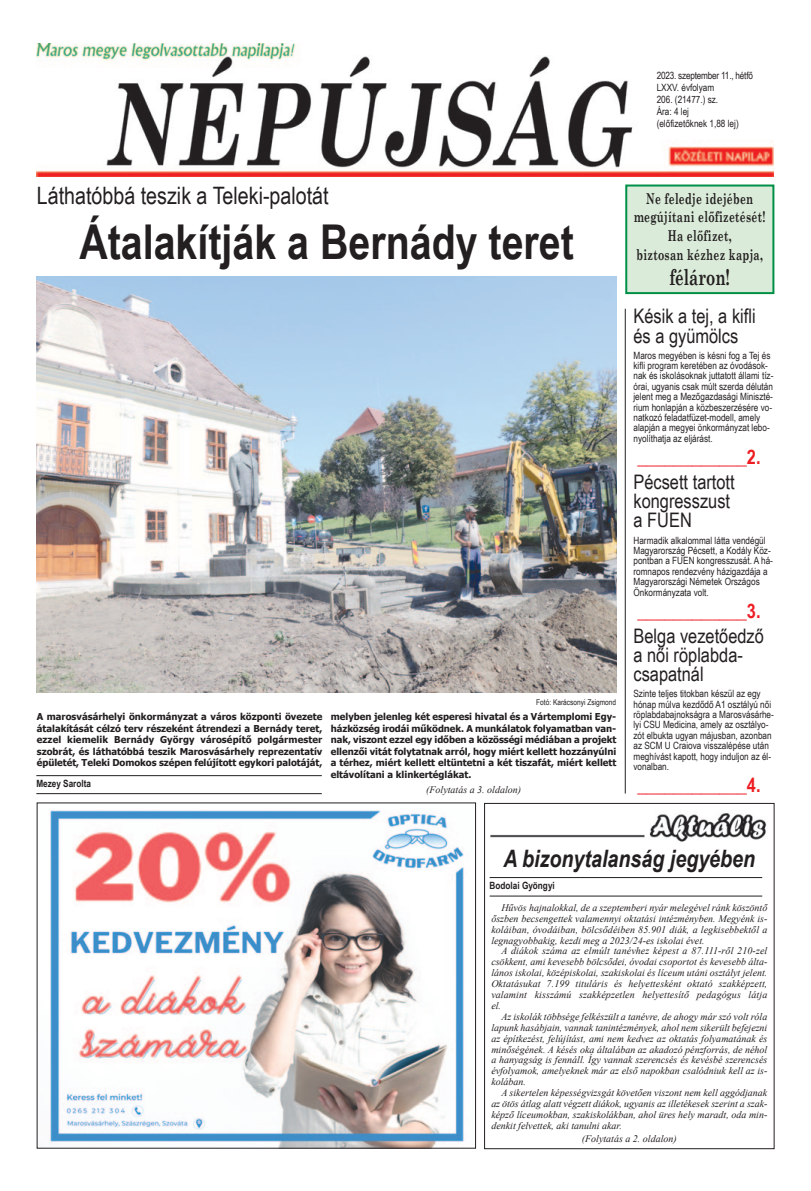
<style>
.page{position:relative;width:811px;height:1191px;background:#fff}
.page>*{position:absolute;margin:0;border:0;box-sizing:border-box;transform-origin:0 0}
.t1{font:700 48px "Arial Narrow";color:#231f20}
.t2{font:24px "Arial Narrow";color:#231f20}
.t3{font:italic 700 24px "Arial Narrow";color:#231f20}
.t4{font:700 22px "Century Schoolbook";color:#231f20;scale:.68 1}
.t5{font:20px/19.3px "Arial Narrow";color:#231f20}
.t6{font:700 20px "Arial Narrow";color:#ee1d23}
.t7{font:700 15px "Century Schoolbook";letter-spacing:.03em;color:#231f20;scale:.68 1}
.t8{font:italic 10px/10.9px "Times New Roman";color:#231f20;text-align:justify}
.t9{font:10px/10.4px "Arial Narrow";color:#231f20}
.t10{font:700 10px "Arial Narrow";color:#231f20}
.t11{font:10px "Arial Narrow";letter-spacing:-.02em;color:#231f20}
.t12{font:700 9.5px/11.5px "Tahoma";color:#231f20;text-align:justify}
.t13{font:8px "Arial Narrow";color:#231f20}
</style>
<div class="page">
<div style="left:484px;top:803px;width:290px;height:346px;border:1px solid #231f20"></div>
<img style="left:37px;top:44px;width:737px;height:133px">
<hr style="left:489px;top:896px;width:273px;height:1px;background:#231f20">
<hr style="left:489px;top:877px;width:273px;height:1px;background:#231f20">
<img style="left:36px;top:277px;width:580px;height:415px">
<img style="left:490px;top:813px;width:277px;height:29px">
<hr style="left:625px;top:309px;width:1px;height:484px;background:#231f20">
<hr style="left:36px;top:793px;width:286px;height:1px;background:#231f20">
<hr style="left:36px;top:775px;width:286px;height:1px;background:#231f20">
<div style="left:627px;top:186px;width:145px;height:106px;background:#daecd9"></div>
<div style="left:625px;top:184px;width:149px;height:110px;border:2px solid #008f46"></div>
<img style="left:50px;top:810px;width:414px;height:336px">
<p class="t11" style="left:656px;top:69px;width:98px">2023. szeptember 11., hétfő</p>
<p class="t9" style="left:656px;top:82px;width:59px">LXXV. évfolyam</p>
<p class="t9" style="left:656px;top:94px;width:63px">206. (21477.) sz.</p>
<p class="t9" style="left:656px;top:106px;width:34px">Ára: 4 lej</p>
<p class="t9" style="left:656px;top:118px;width:84px">(előfizetőknek 1,88 lej)</p>
<p class="t2" style="left:37px;top:181px;width:293px">Láthatóbbá teszik a Teleki-palotát</p>
<p class="t1" style="left:79px;top:214px;width:496px">Átalakítják a Bernády teret</p>
<p class="t13" style="left:536px;top:697px;width:81px">Fotó: Karácsonyi Zsigmond</p>
<p class="t12" style="left:37px;top:710px;width:287px">A marosvásárhelyi önkormányzat a város központi övezete átalakítását célzó terv részeként átrendezi a Bernády teret, ezzel kiemelik Bernády György városépítő polgármester szobrát, és láthatóbbá teszik Marosvásárhely reprezentatív épületét, Teleki Domokos szépen felújított egykori palotáját,</p>
<p class="t12" style="left:331px;top:710px;width:287px">melyben jelenleg két esperesi hivatal és a Vártemplomi Egy&shy;házközség irodái működnek. A munkálatok folyamatban van&shy;nak, viszont ezzel egy időben a közösségi médiában a projekt ellenzői vitát folytatnak arról, hogy miért kellett hozzányúlni a térhez, miért kellett eltüntetni a két tiszafát, miért kellett eltávolítani a klinkertéglákat.</p>
<p class="t10" style="left:36px;top:778px;width:56px">Mezey Sarolta</p>
<p class="t8" style="left:426px;top:784px;width:97px">(Folytatás a 3. oldalon)</p>
<p class="t7" style="left:646px;top:189px;width:159px">Ne feledje idejében</p>
<p class="t7" style="left:634px;top:208px;width:195px">megújítani előfizetését!</p>
<p class="t7" style="left:668px;top:226px;width:95px">Ha előfizet,</p>
<p class="t7" style="left:636px;top:245px;width:188px">biztosan kézhez kapja,</p>
<p class="t4" style="left:669px;top:263px;width:91px">féláron!</p>
<p class="t5" style="left:633px;top:306px;width:124px">Késik a tej, a kifli és a gyümölcs</p>
<p class="t9" style="left:633px;top:350px;width:141px">Maros megyében is késni fog a Tej és kifli program keretében az óvodások&shy;nak és iskolásoknak juttatott állami tíz&shy;órai, ugyanis csak múlt szerda délután jelent meg a Mezőgazdasági Miniszté&shy;rium honlapján a közbeszerzésére vo&shy;natkozó feladatfüzet-modell, amely alapján a megyei önkormányzat lebo&shy;nyolíthatja az eljárást.</p>
<p class="t6" style="left:637px;top:445px;width:125px">____________2.</p>
<p class="t5" style="left:633px;top:472px;width:103px">Pécsett tartott kongresszust a FUEN</p>
<p class="t9" style="left:633px;top:535px;width:141px">Harmadik alkalommal látta vendégül Magyarország Pécsett, a Kodály Köz&shy;pontban a FUEN kongresszusát. A há&shy;romnapos rendezvény házigazdája a Magyarországi Németek Országos Önkormányzata volt.</p>
<p class="t6" style="left:637px;top:599px;width:125px">____________3.</p>
<p class="t5" style="left:633px;top:625px;width:132px">Belga vezetőedző a női röplabda&shy;csapatnál</p>
<p class="t9" style="left:633px;top:688px;width:142px">Szinte teljes titokban készül az egy hónap múlva kezdődő A1 osztályú női röplabdabajnokságra a Marosvásárhe&shy;lyi CSU Medicina, amely az osztályo&shy;zót elbukta ugyan májusban, azonban az SCM U Craiova visszalépése után meghívást kapott, hogy induljon az él&shy;vonalban.</p>
<p class="t6" style="left:637px;top:773px;width:125px">____________4.</p>
<p class="t3" style="left:503px;top:844px;width:253px">A bizonytalanság jegyében</p>
<p class="t8" style="left:491px;top:902px;width:277px;text-indent:10px">Hűvös hajnalokkal, de a szeptemberi nyár melegével ránk köszöntő őszben becsengettek valamennyi oktatási intézményben. Megyénk is&shy;koláiban, óvodáiban, bölcsődéiben 85.901 diák, a legkisebbektől a legnagyobbakig, kezdi meg a 2023/24-es iskolai évet.</p>
<p class="t8" style="left:491px;top:945px;width:277px;text-indent:10px">A diákok száma az elmúlt tanévhez képest a 87.111-ről 210-zel csökkent, ami kevesebb bölcsődei, óvodai csoportot és kevesebb álta&shy;lános iskolai, középiskolai, szakiskolai és líceum utáni osztályt jelent.<br>Oktatásukat 7.199 tituláris és helyettesként oktató szakképzett, valamint kisszámú szakképzetlen helyettesítő pedagógus látja el.</p>
<p class="t8" style="left:491px;top:1011px;width:277px;text-indent:10px">Az iskolák többsége felkészült a tanévre, de ahogy már szó volt róla lapunk hasábjain, vannak tanintézmények, ahol nem sikerült befejezni az építkezést, felújítást, ami nem kedvez az oktatás folyamatának és minőségének. A késés oka általában az akadozó pénzforrás, de néhol a hanyagság is fennáll. Így vannak szerencsés és kevésbé szerencsés évfolyamok, amelyeknek már az első napokban csalódniuk kell az is&shy;kolában.</p>
<p class="t8" style="left:491px;top:1087px;width:277px;text-indent:10px">A sikertelen képességvizsgát követően viszont nem kell aggódjanak az ötös átlag alatt végzett diákok, ugyanis az illetékesek szerint a szak&shy;képző líceumokban, szakiskolákban, ahol üres hely maradt, oda min&shy;denkit felvettek, aki tanulni akar.</p>
<p class="t10" style="left:489px;top:880px;width:67px">Bodolai Gyöngyi</p>
<p class="t8" style="left:582px;top:1133px;width:96px">(Folytatás a 2. oldalon)</p>
</div>
